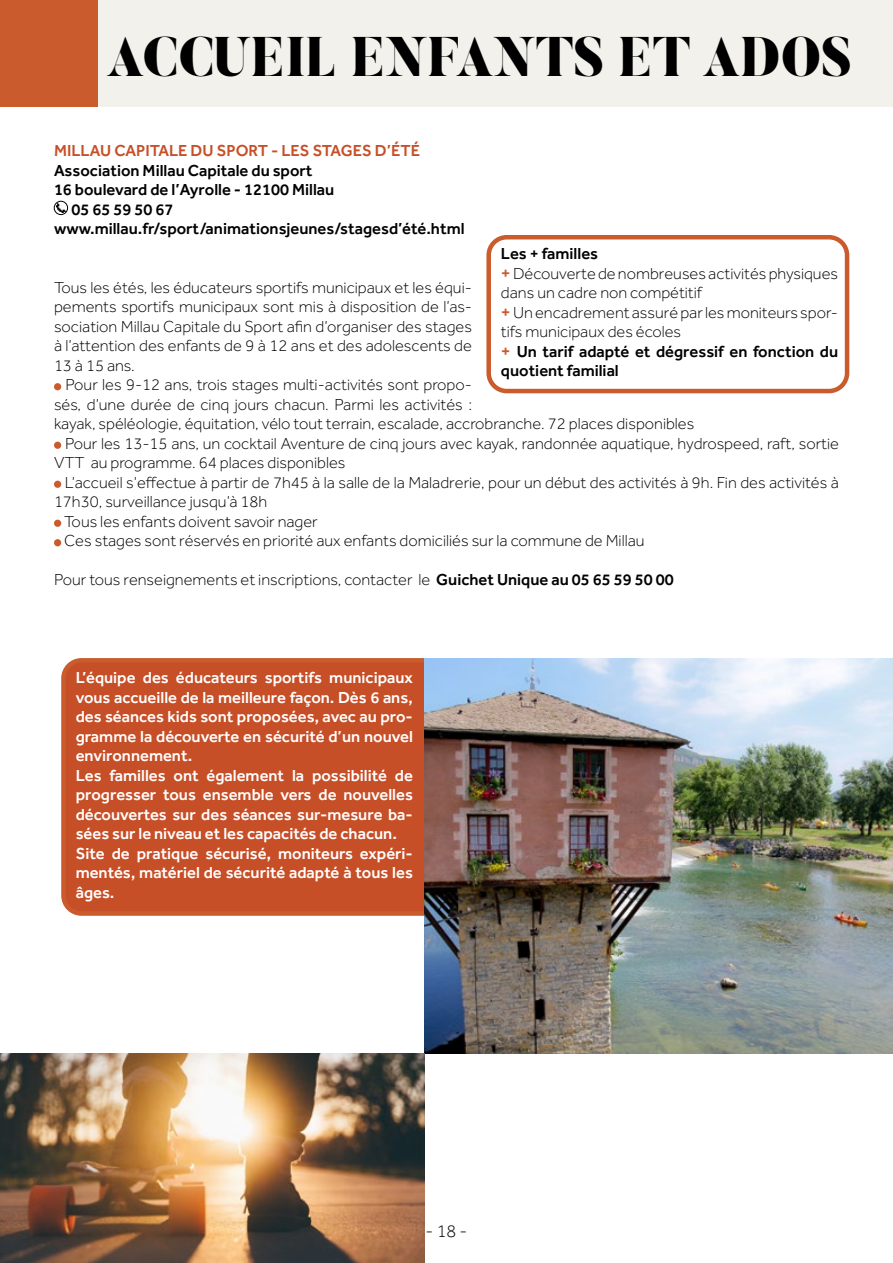
<style>
.page{position:relative;width:893px;height:1263px;background:#fff}
.page>*{position:absolute;margin:0;border:0;box-sizing:border-box;transform-origin:0 0}
.t1{font:900 55.5px "Butler";color:#000;scale:.9 1}
.t2{font:300 18px "Effra";color:#000}
.t3{font:300 16.5px/19.5px "Effra";color:#000;text-align:justify}
.t4{font:500 16.5px/19.5px "Effra";color:#fff}
.t5{font:500 16.5px "Effra";color:#000}
.t6{font:500 16.5px "Effra";color:#c74f27}
.s1{font-weight:500}
.s2{font-weight:500;font-size:18px;color:#c95b2d}
</style>
<div class="page">
<svg style="left:56px;top:203px;width:10px;height:10px"></svg>
<div style="left:54px;top:201px;width:14px;height:14px;border:1px solid #000;border-radius:50%"></div>
<div style="left:54px;top:383px;width:7px;height:7px;background:#c95b2d;border-radius:50%"></div>
<div style="left:54px;top:442px;width:7px;height:7px;background:#c95b2d;border-radius:50%"></div>
<div style="left:54px;top:481px;width:7px;height:7px;background:#c95b2d;border-radius:50%"></div>
<div style="left:54px;top:520px;width:7px;height:7px;background:#c95b2d;border-radius:50%"></div>
<div style="left:54px;top:539px;width:7px;height:7px;background:#c95b2d;border-radius:50%"></div>
<div style="left:0;top:0;width:893px;height:106px;background:#f2f1ec"></div>
<div style="left:0;top:0;width:98px;height:106px;background:#c95b2d"></div>
<div style="left:486px;top:235px;width:363px;height:158px;border:4px solid #c95b2d;border-radius:18px"></div>
<div style="left:63px;top:660px;width:401px;height:253px;background:#c74f27;border-radius:18px"></div>
<div style="left:61px;top:658px;width:405px;height:258px;border:4px solid #c95b2d;border-radius:18px"></div>
<img style="left:424px;top:658px;width:469px;height:395px">
<img style="left:0;top:1053px;width:424px;height:210px">
<h1 class="t1" style="left:106px;top:21px;width:830px">ACCUEIL ENFANTS ET ADOS</h1>
<p class="t6" style="left:54px;top:141px;width:368px">MILLAU CAPITALE DU SPORT - LES STAGES D’ÉTÉ</p>
<p class="t5" style="left:54px;top:160px;width:260px">Association Millau Capitale du sport</p>
<p class="t5" style="left:54px;top:180px;width:282px">16 boulevard de l’Ayrolle - 12100 Millau</p>
<p class="t5" style="left:72px;top:199px;width:103px">05 65 59 50 67</p>
<p class="t5" style="left:54px;top:219px;width:412px">www.millau.fr/sport/animationsjeunes/stagesd’été.html</p>
<p class="t3" style="left:501px;top:244px;width:339px;text-align:left"><span class="s1">Les + familles<br></span><span class="s2">+</span>Découverte de nombreuses activités physiques dans un cadre non compétitif<br><span class="s2">+</span>Un encadrement assuré par les moniteurs spor&shy;tifs municipaux des écoles<br><span class="s2">+</span> <span class="s1">Un tarif adapté et dégressif en fonction du quotient familial</span></p>
<p class="t3" style="left:54px;top:277px;width:419px">Tous les étés, les éducateurs sportifs municipaux et les équi&shy;pements sportifs municipaux sont mis à disposition de l’as&shy;sociation Millau Capitale du Sport afin d’organiser des stages à l’attention des enfants de 9 à 12 ans et des adolescents de 13 à 15 ans.</p>
<p class="t3" style="left:66px;top:375px;width:408px">Pour les 9-12 ans, trois stages multi-activités sont propo-</p>
<p class="t3" style="left:54px;top:395px;width:419px">sés, d’une durée de cinq jours chacun. Parmi les activités :</p>
<p class="t3" style="left:54px;top:414px;width:642px">kayak, spéléologie, équitation, vélo tout terrain, escalade, accrobranche. 72 places disponibles</p>
<p class="t3" style="left:65px;top:434px;width:775px">Pour les 13-15 ans, un cocktail Aventure de cinq jours avec kayak, randonnée aquatique, hydrospeed, raft, sortie</p>
<p class="t3" style="left:54px;top:453px;width:293px">VTT au programme. 64 places disponibles</p>
<p class="t3" style="left:65px;top:473px;width:776px">L’accueil s’effectue à partir de 7h45 à la salle de la Maladrerie, pour un début des activités à 9h. Fin des activités à</p>
<p class="t3" style="left:54px;top:492px;width:215px">17h30, surveillance jusqu’à 18h</p>
<p class="t3" style="left:64px;top:512px;width:255px">Tous les enfants doivent savoir nager</p>
<p class="t3" style="left:64px;top:531px;width:582px">Ces stages sont réservés en priorité aux enfants domiciliés sur la commune de Millau</p>
<p class="t3" style="left:54px;top:570px;width:621px">Pour tous renseignements et inscriptions, contacter le <span class="s1">Guichet Unique au 05 65 59 50 00</span></p>
<p class="t4" style="left:76px;top:668px;width:339px">L’équipe des éducateurs sportifs municipaux vous accueille de la meilleure façon. Dès 6 ans, des séances kids sont proposées, avec au pro&shy;gramme la découverte en sécurité d’un nouvel environnement.<br>Les familles ont également la possibilité de progresser tous ensemble vers de nouvelles découvertes sur des séances sur-mesure ba&shy;sées sur le niveau et les capacités de chacun.<br>Site de pratique sécurisé, moniteurs expéri&shy;mentés, matériel de sécurité adapté à tous les âges.</p>
<p class="t2" style="left:426px;top:1221px;width:43px">- 18 -</p>
</div>
